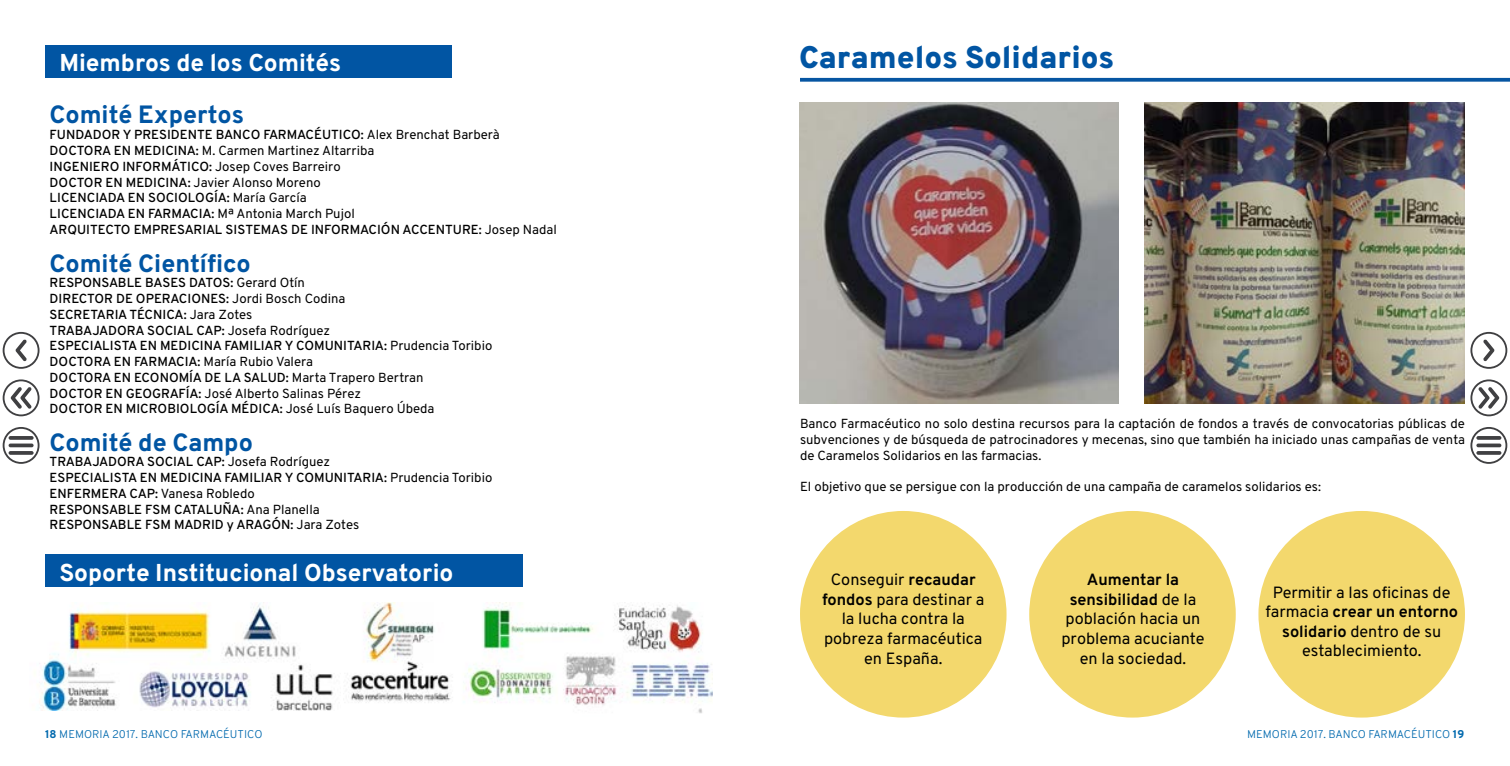
<style>
.page{position:relative;width:1510px;height:766px;background:#fff}
.page>*{position:absolute;margin:0;border:0;box-sizing:border-box;transform-origin:0 0}
.t1{font:800 31.25px "Overpass";color:#0155a3}
.t2{font:800 25px "Overpass";color:#0155a3}
.t3{font:800 24.38px "Overpass";color:#fff}
.t4{font:16.25px/19.5px "Overpass";color:#000;text-align:center}
.t5{font:600 13.12px/15.8px "Overpass";color:#000}
.t6{font:13.12px/15.8px "Overpass";color:#000;text-align:justify}
.t7{font:300 11.25px "Overpass";color:#0069ae}
.s1{font-weight:400}
.s2{font-weight:700}
.s3{font-weight:800}
</style>
<div class="page">
<div style="left:800px;top:511px;width:206px;height:206px;background:#f3d86d;border-radius:50%"></div>
<div style="left:1029px;top:511px;width:206px;height:206px;background:#f3d86d;border-radius:50%"></div>
<div style="left:1258px;top:511px;width:206px;height:206px;background:#f3d86d;border-radius:50%"></div>
<div style="left:45px;top:45px;width:406px;height:32px;background:#0155a3"></div>
<img style="left:350px;top:602px;width:362px;height:111px">
<img style="left:39px;top:602px;width:294px;height:108px">
<div style="left:45px;top:554px;width:477px;height:32px;background:#0155a3"></div>
<img style="left:799px;top:102px;width:319px;height:301px">
<img style="left:1144px;top:102px;width:320px;height:301px">
<svg style="left:800px;top:78px;width:709px;height:4px;background:#1a63a9"></svg>
<svg style="left:1470px;top:332px;width:37px;height:37px"></svg>
<svg style="left:1470px;top:379px;width:37px;height:37px"></svg>
<svg style="left:3px;top:332px;width:37px;height:37px"></svg>
<svg style="left:3px;top:379px;width:37px;height:37px"></svg>
<svg style="left:1470px;top:427px;width:37px;height:36px"></svg>
<hr style="left:1476px;top:436px;width:25px;height:3px;background:#404042;border-radius:2px">
<svg style="left:1476px;top:443px;width:25px;height:4px"></svg>
<hr style="left:1476px;top:451px;width:25px;height:3px;background:#404042;border-radius:2px">
<svg style="left:3px;top:427px;width:37px;height:36px"></svg>
<hr style="left:9px;top:436px;width:25px;height:3px;background:#404042;border-radius:2px">
<svg style="left:9px;top:443px;width:25px;height:4px"></svg>
<hr style="left:9px;top:451px;width:25px;height:3px;background:#404042;border-radius:2px">
<h3 class="t3" style="left:59px;top:48px;width:283px">Miembros de los Comités</h3>
<h2 class="t2" style="left:50px;top:99px;width:196px">Comité Expertos</h2>
<p class="t5" style="left:50px;top:127px;width:509px">FUNDADOR Y PRESIDENTE BANCO FARMACÉUTICO: <span class="s1">Alex Brenchat Barberà </span>DOCTORA EN MEDICINA: <span class="s1">M. Carmen Martinez Altarriba<br></span>INGENIERO INFORMÁTICO: <span class="s1">Josep Coves Barreiro<br></span>DOCTOR EN MEDICINA: <span class="s1">Javier Alonso Moreno<br></span>LICENCIADA EN SOCIOLOGÍA: <span class="s1">María García<br></span>LICENCIADA EN FARMACIA: <span class="s1">Mª Antonia March Pujol<br></span>ARQUITECTO EMPRESARIAL SISTEMAS DE INFORMACIÓN ACCENTURE: <span class="s1">Josep Nadal</span></p>
<h2 class="t2" style="left:50px;top:247px;width:203px">Comité Científico</h2>
<p class="t5" style="left:50px;top:275px;width:444px">RESPONSABLE BASES DATOS: <span class="s1">Gerard Otín<br></span>DIRECTOR DE OPERACIONES: <span class="s1">Jordi Bosch Codina<br></span>SECRETARIA TÉCNICA: <span class="s1">Jara Zotes<br></span>TRABAJADORA SOCIAL CAP: <span class="s1">Josefa Rodríguez<br></span>ESPECIALISTA EN MEDICINA FAMILIAR Y COMUNITARIA: <span class="s1">Prudencia Toribio </span>DOCTORA EN FARMACIA: <span class="s1">María Rubio Valera<br></span>DOCTORA EN ECONOMÍA DE LA SALUD: <span class="s1">Marta Trapero Bertran<br></span>DOCTOR EN GEOGRAFÍA: <span class="s1">José Alberto Salinas Pérez<br></span>DOCTOR EN MICROBIOLOGÍA MÉDICA: <span class="s1">José Luís Baquero Úbeda</span></p>
<h2 class="t2" style="left:50px;top:426px;width:205px">Comité de Campo</h2>
<p class="t5" style="left:50px;top:454px;width:444px">TRABAJADORA SOCIAL CAP: <span class="s1">Josefa Rodríguez<br></span>ESPECIALISTA EN MEDICINA FAMILIAR Y COMUNITARIA: <span class="s1">Prudencia Toribio </span>ENFERMERA CAP: <span class="s1">Vanesa Robledo<br></span>RESPONSABLE FSM CATALUÑA: <span class="s1">Ana Planella<br></span>RESPONSABLE FSM MADRID y ARAGÓN: <span class="s1">Jara Zotes</span></p>
<h3 class="t3" style="left:59px;top:556px;width:395px">Soporte Institucional Observatorio</h3>
<h1 class="t1" style="left:799px;top:37px;width:317px">Caramelos Solidarios</h1>
<p class="t6" style="left:800px;top:415px;width:666px">Banco Farmacéutico no solo destina recursos para la captación de fondos a través de convocatorias públicas de subvenciones y de búsqueda de patrocinadores y mecenas, sino que también ha iniciado unas campañas de venta de Caramelos Solidarios en las farmacias.</p>
<p class="t6" style="left:800px;top:478px;width:522px">El objetivo que se persigue con la producción de una campaña de caramelos solidarios es:</p>
<p class="t4" style="left:822px;top:570px;width:164px">Conseguir <span class="s2">recaudar fondos</span> para destinar a la lucha contra la pobreza farmacéutica en España.</p>
<p class="t4" style="left:1061px;top:570px;width:145px"><span class="s2">Aumentar la sensibilidad</span> de la población hacia un problema acuciante en la sociedad.</p>
<p class="t4" style="left:1265px;top:582px;width:194px">Permitir a las oficinas de farmacia <span class="s2">crear un entorno solidario</span> dentro de su establecimiento.</p>
<p class="t7" style="left:45px;top:727px;width:219px"><span class="s3">18</span> MEMORIA 2017. BANCO FARMACÉUTICO</p>
<p class="t7" style="left:1247px;top:727px;width:219px">MEMORIA 2017. BANCO FARMACÉUTICO <span class="s3">19</span></p>
</div>
